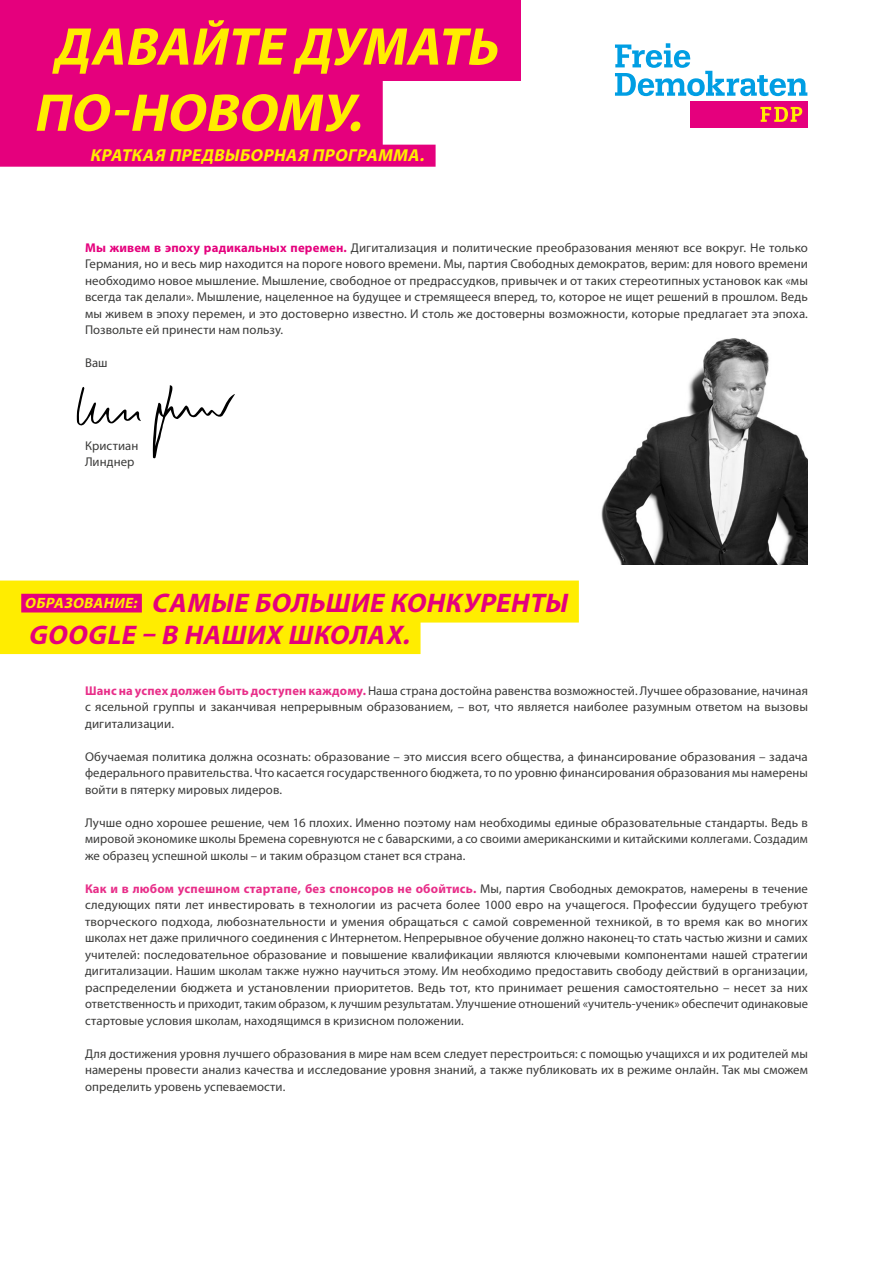
<style>
.page{position:relative;width:893px;height:1263px;background:#fff}
.page>*{position:absolute;margin:0;border:0;box-sizing:border-box;transform-origin:0 0}
.t1{font:italic 700 53.55px/66.2px "Myriad Pro";color:#ffed00}
.t2{font:italic 700 27px/31.5px "Myriad Pro";color:#e5007d}
.t3{font:italic 700 17.4px "Myriad Pro";color:#ffed00}
.t4{font:italic 700 15px "Myriad Pro";color:#ffed00}
.t5{font:12.75px/16.5px "Myriad Pro";letter-spacing:.01em;color:#3b3b3a;text-align:justify}
.s1{font-weight:700;color:#e5007d}
.s2{font-weight:700;color:#e82e89}
</style>
<div class="page">
<img style="left:601px;top:338px;width:207px;height:226px">
<div style="left:0;top:1px;width:518px;height:79px;background:#e5007d"></div>
<div style="left:0;top:68px;width:383px;height:78px;background:#e5007d"></div>
<div style="left:0;top:145px;width:436px;height:22px;background:#e5007d"></div>
<svg style="left:153px;top:385px;width:82px;height:74px"></svg>
<svg style="left:76px;top:387px;width:65px;height:39px"></svg>
<div style="left:0;top:580px;width:579px;height:42px;background:#ffed00"></div>
<div style="left:0;top:612px;width:421px;height:42px;background:#ffed00"></div>
<div style="left:21px;top:594px;width:121px;height:18px;background:#e5007d"></div>
<svg style="left:615px;top:43px;width:192px;height:53px"></svg>
<div style="left:690px;top:101px;width:117px;height:27px;background:#e5007d"></div>
<svg style="left:760px;top:107px;width:42px;height:15px"></svg>
<h1 class="t1" style="left:33px;top:14px;width:477px;text-indent:20px">ДАВАЙТЕ ДУМАТЬ<br>ПО-НОВОМУ.</h1>
<h3 class="t3" style="left:90px;top:146px;width:339px">КРАТКАЯ ПРЕДВЫБОРНАЯ ПРОГРАММА.</h3>
<p class="t5" style="left:85px;top:240px;width:724px"><span class="s1">Мы живем в эпоху радикальных перемен.</span> Дигитализация и политические преобразования меняют все вокруг. Не только Германия, но и весь мир находится на пороге нового времени. Мы, партия Свободных демократов, верим: для нового времени необходимо новое мышление. Мышление, свободное от предрассудков, привычек и от таких стереотипных установок как «мы всегда так делали». Мышление, нацеленное на будущее и стремящееся вперед, то, которое не ищет решений в прошлом. Ведь мы живем в эпоху перемен, и это достоверно известно. И столь же достоверны возможности, которые предлагает эта эпоха.<br>Позвольте ей принести нам пользу.</p>
<p class="t5" style="left:85px;top:355px;width:24px">Ваш</p>
<p class="t5" style="left:85px;top:438px;width:55px">Кристиан<br>Линднер</p>
<h2 class="t2" style="left:28px;top:587px;width:547px;text-indent:123px">САМЫЕ БОЛЬШИЕ КОНКУРЕНТЫ<br>GOOGLE – В НАШИХ ШКОЛАХ.</h2>
<p class="t4" style="left:25px;top:595px;width:117px">ОБРАЗОВАНИЕ:</p>
<p class="t5" style="left:85px;top:683px;width:724px"><span class="s2">Шанс на успех должен быть доступен каждому.</span> Наша страна достойна равенства возможностей. Лучшее образование, начиная с ясельной группы и заканчивая непрерывным образованием, – вот, что является наиболее разумным ответом на вызовы дигитализации.</p>
<p class="t5" style="left:85px;top:749px;width:724px">Обучаемая политика должна осознать: образование – это миссия всего общества, а финансирование образования – задача федерального правительства. Что касается государственного бюджета, то по уровню финансирования образования мы намерены войти в пятерку мировых лидеров.</p>
<p class="t5" style="left:85px;top:815px;width:724px">Лучше одно хорошее решение, чем 16 плохих. Именно поэтому нам необходимы единые образовательные стандарты. Ведь в мировой экономике школы Бремена соревнуются не с баварскими, а со своими американскими и китайскими коллегами. Создадим же образец успешной школы – и таким образцом станет вся страна.</p>
<p class="t5" style="left:85px;top:881px;width:724px"><span class="s2">Как и в любом успешном стартапе, без спонсоров не обойтись.</span> Мы, партия Свободных демократов, намерены в течение следующих пяти лет инвестировать в технологии из расчета более 1000 евро на учащегося. Профессии будущего требуют творческого подхода, любознательности и умения обращаться с самой современной техникой, в то время как во многих школах нет даже приличного соединения с Интернетом. Непрерывное обучение должно наконец-то стать частью жизни и самих учителей: последовательное образование и повышение квалификации являются ключевыми компонентами нашей стратегии дигитализации. Нашим школам также нужно научиться этому. Им необходимо предоставить свободу действий в организации, распределении бюджета и установлении приоритетов. Ведь тот, кто принимает решения самостоятельно – несет за них ответственность и приходит, таким образом, к лучшим результатам. Улучшение отношений «учитель-ученик» обеспечит одинаковые стартовые условия школам, находящимся в кризисном положении.</p>
<p class="t5" style="left:85px;top:1046px;width:724px">Для достижения уровня лучшего образования в мире нам всем следует перестроиться: с помощью учащихся и их родителей мы намерены провести анализ качества и исследование уровня знаний, а также публиковать их в режиме онлайн. Так мы сможем определить уровень успеваемости.</p>
</div>
